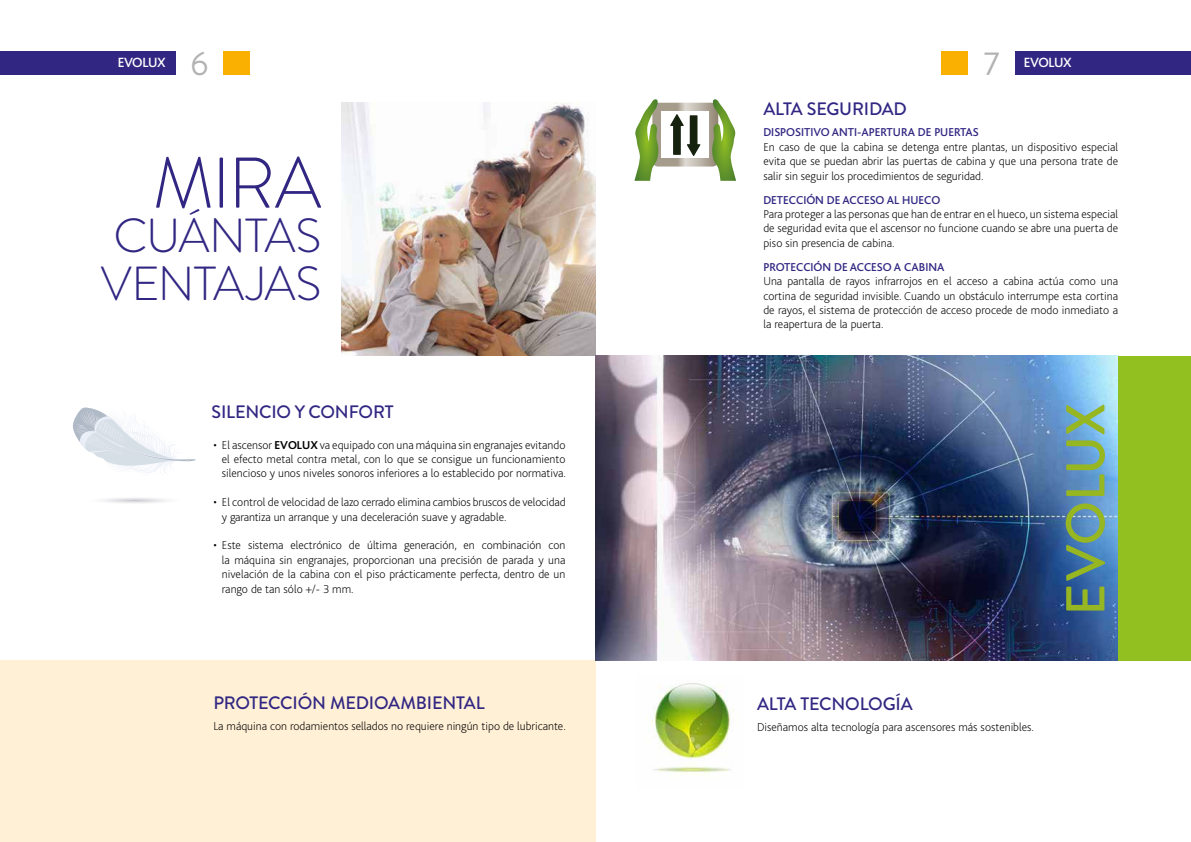
<style>
.page{position:relative;width:1191px;height:842px;background:#fff}
.page>*{position:absolute;margin:0;border:0;box-sizing:border-box;transform-origin:0 0}
.t1{font:300 71.6px "Brandon Grotesque";color:#312783}
.t2{font:500 54.6px "Brandon Grotesque";letter-spacing:-.01em;color:#96b622}
.t3{font:300 47.7px/47.6px "Brandon Grotesque";letter-spacing:-.015em;color:#312783}
.t4{font:33px "Brandon Grotesque";color:#b3b2b2}
.t5{font:500 18px "Brandon Grotesque";letter-spacing:-.01em;color:#312783}
.t6{font:500 14px "Bliss";letter-spacing:-.025em;color:#fff}
.t7{font:200 12px/14.4px "Bliss";color:#000;text-align:justify}
.t8{font:500 12px "Bliss";color:#312783}
.s1{font-weight:700}
</style>
<div class="page">
<div style="left:223px;top:51px;width:26px;height:23px;background:#f9b000"></div>
<div style="left:941px;top:51px;width:27px;height:23px;background:#f9b000"></div>
<div style="left:0;top:51px;width:176px;height:23px;background:#312783"></div>
<div style="left:1015px;top:51px;width:176px;height:23px;background:#312783"></div>
<img style="left:647px;top:683px;width:87px;height:92px">
<div style="left:0;top:661px;width:595px;height:181px;background:#fff0d6"></div>
<img style="left:341px;top:102px;width:254px;height:253px">
<svg style="left:80px;top:495px;width:109px;height:10px"></svg>
<svg style="left:72px;top:407px;width:124px;height:66px"></svg>
<svg style="left:652px;top:103px;width:66px;height:64px"></svg>
<div style="left:661px;top:112px;width:48px;height:46px;background:#fff"></div>
<svg style="left:670px;top:114px;width:30px;height:42px"></svg>
<svg style="left:634px;top:99px;width:24px;height:82px"></svg>
<svg style="left:712px;top:99px;width:24px;height:82px"></svg>
<img style="left:595px;top:356px;width:523px;height:305px">
<div style="left:1118px;top:356px;width:73px;height:305px;background:#92c020"></div>
<p class="t6" style="left:118px;top:58px;width:49px">EVOLUX</p>
<h3 class="t4" style="left:190px;top:44px;width:19px">6</h3>
<h3 class="t4" style="left:983px;top:44px;width:17px">7</h3>
<p class="t6" style="left:1024px;top:58px;width:49px">EVOLUX</p>
<h1 class="t1" style="left:153px;top:141px;width:170px">MIRA</h1>
<h3 class="t3" style="left:101px;top:212px;width:222px">CUÁNTAS<br>VENTAJAS</h3>
<h3 class="t5" style="left:212px;top:401px;width:183px">SILENCIO Y CONFORT</h3>
<p class="t7" style="left:222px;top:439px;width:345px;text-indent:-9px">• El ascensor <span class="s1">EVOLUX</span> va equipado con una máquina sin engranajes evitando el efecto metal contra metal, con lo que se consigue un funcionamiento silencioso y unos niveles sonoros inferiores a lo establecido por normativa.</p>
<p class="t7" style="left:222px;top:496px;width:345px;text-indent:-9px">• El control de velocidad de lazo cerrado elimina cambios bruscos de velocidad y garantiza un arranque y una deceleración suave y agradable.</p>
<p class="t7" style="left:222px;top:539px;width:345px;text-indent:-9px">• Este sistema electrónico de última generación, en combinación con la máquina sin engranajes, proporcionan una precisión de parada y una nivelación de la cabina con el piso prácticamente perfecta, dentro de un rango de tan sólo +/- 3 mm.</p>
<h3 class="t5" style="left:213px;top:692px;width:273px">PROTECCIÓN MEDIOAMBIENTAL</h3>
<h3 class="t5" style="left:763px;top:98px;width:145px">ALTA SEGURIDAD</h3>
<p class="t8" style="left:763px;top:128px;width:217px">DISPOSITIVO ANTI-APERTURA DE PUERTAS</p>
<p class="t7" style="left:763px;top:141px;width:356px">En caso de que la cabina se detenga entre plantas, un dispositivo especial evita que se puedan abrir las puertas de cabina y que una persona trate de salir sin seguir los procedimientos de seguridad.</p>
<p class="t8" style="left:763px;top:195px;width:178px">DETECCIÓN DE ACCESO AL HUECO</p>
<p class="t7" style="left:763px;top:208px;width:356px">Para proteger a las personas que han de entrar en el hueco, un sistema especial de seguridad evita que el ascensor no funcione cuando se abre una puerta de piso sin presencia de cabina.</p>
<p class="t8" style="left:763px;top:263px;width:182px">PROTECCIÓN DE ACCESO A CABINA</p>
<p class="t7" style="left:763px;top:275px;width:356px">Una pantalla de rayos infrarrojos en el acceso a cabina actúa como una cortina de seguridad invisible. Cuando un obstáculo interrumpe esta cortina de rayos, el sistema de protección de acceso procede de modo inmediato a la reapertura de la puerta.</p>
<h3 class="t5" style="left:757px;top:693px;width:157px">ALTA TECNOLOGÍA</h3>
<h2 class="t2" style="left:1053px;top:616px;width:214px;rotate:-90deg">EVOLUX</h2>
<p class="t7" style="left:213px;top:720px;width:354px">La máquina con rodamientos sellados no requiere ningún tipo de lubricante.</p>
<p class="t7" style="left:757px;top:721px;width:278px">Diseñamos alta tecnología para ascensores más sostenibles.</p>
</div>
